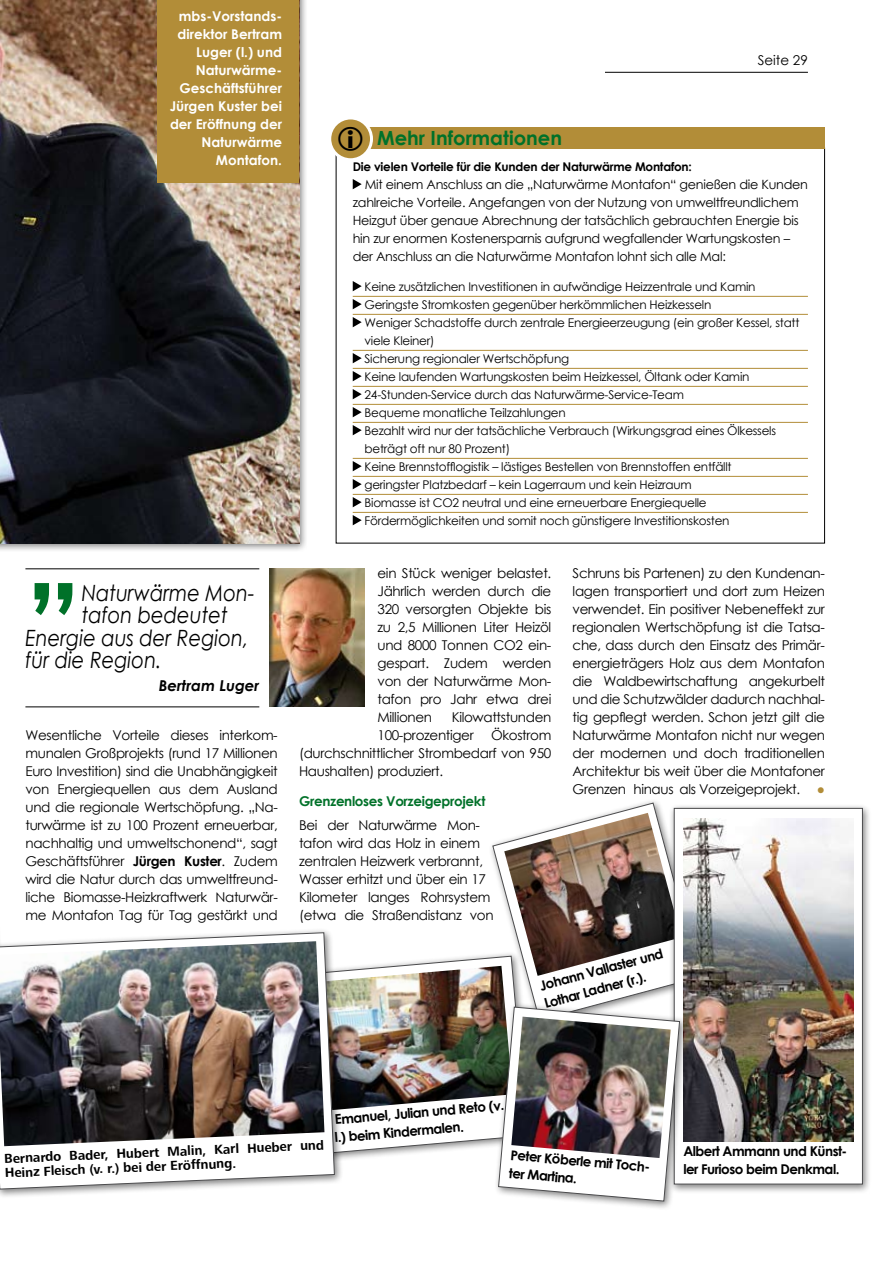
<style>
.page{position:relative;width:893px;height:1263px;background:#fff}
.page>*{position:absolute;margin:0;border:0;box-sizing:border-box;transform-origin:0 0}
.t1{font:700 117.3px "Century Gothic";color:#007129}
.t2{font:italic 22.35px "Century Gothic";color:#000;scale:.87 1}
.t3{font:700 19.5px "Century Gothic";color:#007129}
.t4{font:italic 700 15px "Century Gothic";color:#000}
.t5{font:13.5px/18px "Century Gothic";letter-spacing:-.025em;color:#000;text-align:justify}
.t6{font:700 13.5px/18px "Century Gothic";letter-spacing:-.04em;color:#000}
.t7{font:700 13.5px/18px "Century Gothic";color:#fff;text-align:right}
.t8{font:700 13.5px/14px "Frutiger Next LT";color:#000}
.t9{font:700 13.5px "Century Gothic";letter-spacing:-.025em;color:#007129}
.t10{font:12.75px/18px "Century Gothic";letter-spacing:-.02em;color:#000}
.t11{font:12px/18px "Century Gothic";letter-spacing:-.02em;color:#000}
.t12{font:700 12px "Century Gothic";letter-spacing:-.02em;color:#000}
.s1{font-weight:700}
.s2{color:#b28d38}
</style>
<div class="page">
<hr style="left:64px;top:72px;width:744px;height:1px;background:#000">
<div style="left:265px;top:42px;width:339px;height:44px;background:#fff"></div>
<img style="left:504px;top:813px;width:165px;height:162px">
<div style="left:669px;top:803px;width:210px;height:397px;background:#000;opacity:.5"></div>
<div style="left:674px;top:808px;width:189px;height:376px;background:#fff;border:1px solid #4b4b4d"></div>
<img style="left:683px;top:818px;width:170px;height:323px">
<div style="left:306px;top:950px;width:236px;height:219px;background:#000;opacity:.5"></div>
<svg style="left:312px;top:956px;width:215px;height:197px"></svg>
<img style="left:350px;top:966px;width:163px;height:144px">
<div style="left:0;top:927px;width:350px;height:278px;background:#000;opacity:.5"></div>
<svg style="left:0;top:932px;width:335px;height:258px"></svg>
<img style="left:0;top:941px;width:324px;height:205px">
<div style="left:0;top:0;width:314px;height:559px;background:#000;opacity:.5"></div>
<img style="left:0;top:0;width:299px;height:543px">
<div style="left:493px;top:1001px;width:202px;height:216px;background:#000;opacity:.5"></div>
<svg style="left:499px;top:1007px;width:180px;height:194px"></svg>
<div style="left:498px;top:1007px;width:182px;height:194px;border:1px solid #4b4b4d;border-radius:15px"></div>
<img style="left:511px;top:1017px;width:160px;height:141px">
<div style="left:336px;top:127px;width:489px;height:22px;background:#b28d38"></div>
<hr style="left:353px;top:296px;width:455px;height:1px;background:#b28d38">
<hr style="left:353px;top:314px;width:455px;height:1px;background:#b28d38">
<hr style="left:353px;top:350px;width:455px;height:1px;background:#b28d38">
<hr style="left:353px;top:368px;width:455px;height:1px;background:#b28d38">
<hr style="left:353px;top:386px;width:455px;height:1px;background:#b28d38">
<hr style="left:353px;top:404px;width:455px;height:1px;background:#b28d38">
<hr style="left:353px;top:422px;width:455px;height:1px;background:#b28d38">
<hr style="left:353px;top:458px;width:455px;height:1px;background:#b28d38">
<hr style="left:353px;top:476px;width:455px;height:1px;background:#b28d38">
<hr style="left:353px;top:494px;width:455px;height:1px;background:#b28d38">
<hr style="left:353px;top:512px;width:455px;height:1px;background:#b28d38">
<svg style="left:353px;top:179px;width:9px;height:10px"></svg>
<svg style="left:353px;top:281px;width:9px;height:10px"></svg>
<svg style="left:353px;top:299px;width:9px;height:10px"></svg>
<svg style="left:353px;top:317px;width:9px;height:10px"></svg>
<svg style="left:353px;top:353px;width:9px;height:10px"></svg>
<svg style="left:353px;top:371px;width:9px;height:10px"></svg>
<svg style="left:353px;top:389px;width:9px;height:10px"></svg>
<svg style="left:353px;top:407px;width:9px;height:10px"></svg>
<svg style="left:353px;top:425px;width:9px;height:10px"></svg>
<svg style="left:353px;top:461px;width:9px;height:10px"></svg>
<svg style="left:353px;top:479px;width:9px;height:10px"></svg>
<svg style="left:353px;top:497px;width:9px;height:10px"></svg>
<svg style="left:353px;top:515px;width:9px;height:10px"></svg>
<svg style="left:330px;top:118px;width:41px;height:42px"></svg>
<div style="left:328px;top:116px;width:45px;height:45px;border:3px solid #fff;border-radius:50%"></div>
<div style="left:157px;top:0;width:142px;height:183px;background:#b28d38"></div>
<hr style="left:25px;top:569px;width:234px;height:1px;background:#000">
<hr style="left:25px;top:707px;width:234px;height:1px;background:#000">
<img style="left:270px;top:568px;width:95px;height:139px">
<svg style="left:339px;top:126px;width:24px;height:25px"></svg>
<p class="t7" style="left:170px;top:6px;width:114px">mbs-Vorstands&shy;direktor Bertram<br>Luger (l.) und<br>Naturwärme-<br>Geschäftsführer<br>Jürgen Kuster bei der Eröffnung der<br>Naturwärme<br>Montafon.</p>
<h1 class="t1" style="left:25px;top:468px;width:58px">„</h1>
<h2 class="t2" style="left:82px;top:577px;width:200px">Naturwärme Mon-</h2>
<h2 class="t2" style="left:82px;top:600px;width:169px">tafon bedeutet</h2>
<h2 class="t2" style="left:25px;top:622px;width:258px">Energie aus der Region,</h2>
<h2 class="t2" style="left:25px;top:645px;width:158px">für die Region.</h2>
<p class="t4" style="left:159px;top:674px;width:102px">Bertram Luger</p>
<p class="t5" style="left:26px;top:726px;width:254px">Wesentliche Vorteile dieses interkom&shy;munalen Großprojekts (rund 17 Millionen Euro Investition) sind die Unabhängigkeit von Energiequellen aus dem Ausland und die regionale Wertschöpfung. „Na&shy;turwärme ist zu 100 Prozent erneuerbar, nachhaltig und umweltschonend“, sagt Geschäftsführer <span class="s1">Jürgen Kuster</span>. Zudem wird die Natur durch das umweltfreund&shy;liche Biomasse-Heizkraftwerk Naturwär&shy;me Montafon Tag für Tag gestärkt und</p>
<h3 class="t3" style="left:377px;top:123px;width:186px">Mehr Informationen</h3>
<p class="t5" style="left:758px;top:51px;width:52px">Seite 29</p>
<p class="t12" style="left:353px;top:158px;width:341px">Die vielen Vorteile für die Kunden der Naturwärme Montafon:</p>
<p class="t10" style="left:353px;top:176px;width:457px;text-indent:12px">Mit einem Anschluss an die „Naturwärme Montafon“ genießen die Kunden zahlreiche Vorteile. Angefangen von der Nutzung von umweltfreundlichem Heizgut über genaue Abrechnung der tatsächlich gebrauchten Energie bis hin zur enormen Kostenersparnis aufgrund wegfallender Wartungskosten – der Anschluss an die Naturwärme Montafon lohnt sich alle Mal:</p>
<p class="t11" style="left:365px;top:278px;width:436px">Keine zusätzlichen Investitionen in aufwändige Heizzentrale und Kamin Geringste Stromkosten gegenüber herkömmlichen Heizkesseln<br>Weniger Schadstoffe durch zentrale Energieerzeugung (ein großer Kessel, statt viele Kleiner)<br>Sicherung regionaler Wertschöpfung<br>Keine laufenden Wartungskosten beim Heizkessel, Öltank oder Kamin 24-Stunden-Service durch das Naturwärme-Service-Team<br>Bequeme monatliche Teilzahlungen<br>Bezahlt wird nur der tatsächliche Verbrauch (Wirkungsgrad eines Ölkessels beträgt oft nur 80 Prozent)<br>Keine Brennstofflogistik – lästiges Bestellen von Brennstoffen entfällt<br>geringster Platzbedarf – kein Lagerraum und kein Heizraum<br>Biomasse ist CO2 neutral und eine erneuerbare Energiequelle Fördermöglichkeiten und somit noch günstigere Investitionskosten</p>
<p class="t5" style="left:377px;top:564px;width:175px">ein Stück weniger belastet.<br>Jährlich werden durch die 320 versorgten Objekte bis zu 2,5 Millionen Liter Heizöl und 8000 Tonnen CO2 ein&shy;gespart. Zudem werden von der Naturwärme Mon&shy;tafon pro Jahr etwa drei Millionen</p>
<p class="t5" style="left:377px;top:708px;width:175px;text-indent:74px">Kilowattstunden<br>100-prozentiger</p>
<p class="t5" style="left:299px;top:726px;width:254px;text-indent:192px">Ökostrom (durchschnittlicher Strombedarf von 950<br>Haushalten) produziert.</p>
<p class="t9" style="left:299px;top:791px;width:188px">Grenzenloses Vorzeigeprojekt</p>
<p class="t5" style="left:299px;top:816px;width:196px;text-align:left">Bei der Naturwärme Mon&shy;tafon wird das Holz in einem zentralen Heizwerk verbrannt,<br>Wasser erhitzt und über ein 17<br>Kilometer langes Rohrsystem (etwa die Straßendistanz von</p>
<p class="t5" style="left:573px;top:564px;width:254px">Schruns bis Partenen) zu den Kundenan&shy;lagen transportiert und dort zum Heizen verwendet. Ein positiver Nebeneffekt zur regionalen Wertschöpfung ist die Tatsa&shy;che, dass durch den Einsatz des Primär&shy;energieträgers Holz aus dem Montafon die Waldbewirtschaftung angekurbelt und die Schutzwälder dadurch nachhal&shy;tig gepflegt werden. Schon jetzt gilt die Naturwärme Montafon nicht nur wegen der modernen und doch traditionellen Architektur bis weit über die Montafoner Grenzen hinaus als Vorzeigeprojekt. <span class="s2">●</span></p>
<p class="t6" style="left:537px;top:977px;width:129px;rotate:-15deg">Johann Vallaster und<br>Lothar Ladner (r.).</p>
<p class="t6" style="left:332px;top:1110px;width:173px;rotate:-5deg">Emanuel, Julian und Reto (v. l.) beim Kindermalen.</p>
<p class="t8" style="left:4px;top:1153px;width:322px;rotate:-3deg">Bernardo Bader, Hubert Malin, Karl Hueber und<br>Heinz Fleisch (v. r.) bei der Eröffnung.</p>
<p class="t6" style="left:511px;top:1145px;width:143px;rotate:5deg">Peter Köberle mit Toch&shy;ter Martina.</p>
<p class="t6" style="left:683px;top:1141px;width:165px">Albert Ammann und Künst&shy;ler Furioso beim Denkmal.</p>
</div>
